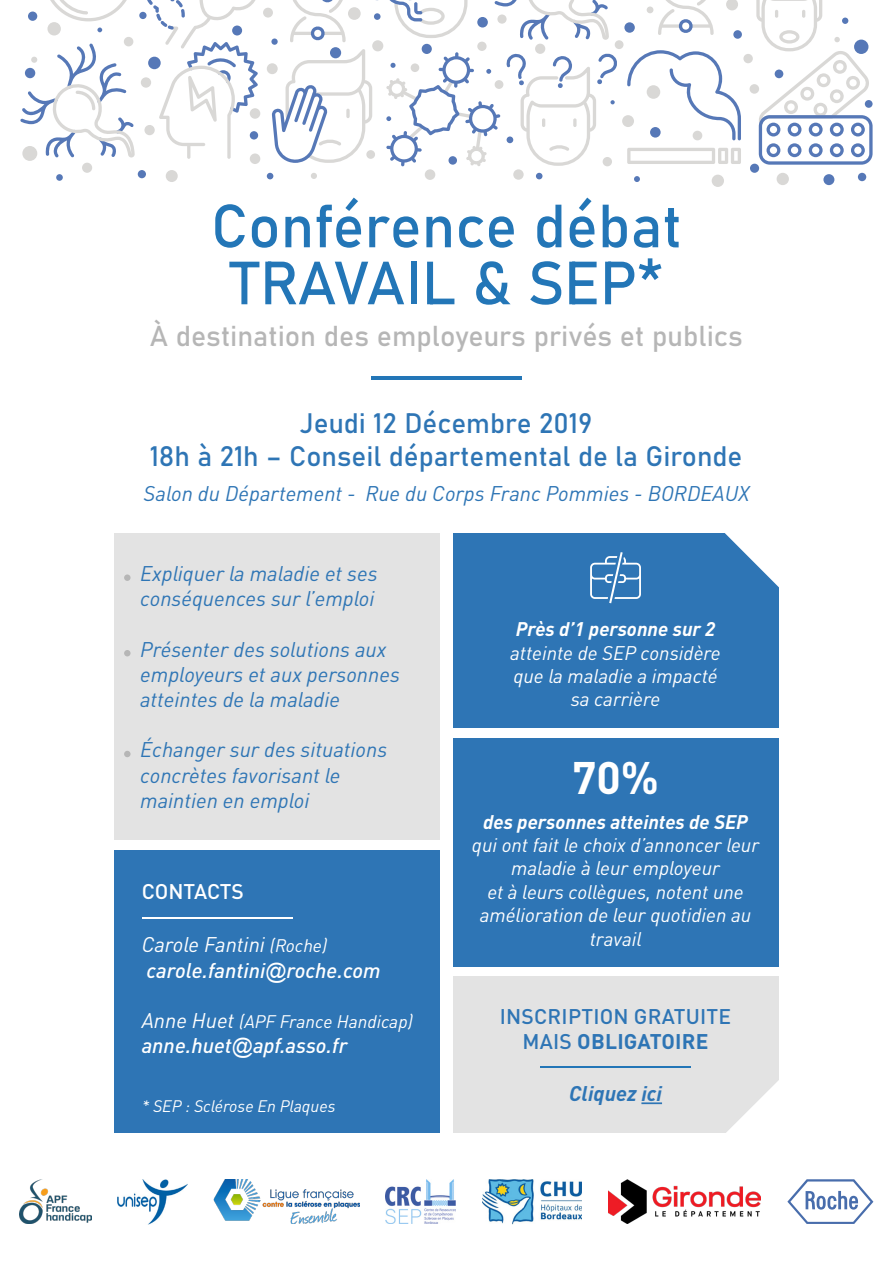
<style>
.page{position:relative;width:893px;height:1263px;background:#fff}
.page>*{position:absolute;margin:0;border:0;box-sizing:border-box;transform-origin:0 0}
.t1{font:60px "Bahnschrift";color:#2376b7}
.t2{font:700 45px "DIN Pro";color:#fff}
.t3{font:28.35px "Bahnschrift";color:#b6b6b6}
.t4{font:27.75px "Bahnschrift";color:#2e75b5}
.t5{font:italic 21px/25.2px "DIN Pro";color:#2e75b5}
.t6{font:italic 500 21px "DIN Pro";color:#fff}
.t7{font:italic 21px "DIN Pro";color:#fff}
.t8{font:500 21px "DIN Pro";letter-spacing:.01em;color:#2e75b5}
.t9{font:700 21px "DIN Pro";letter-spacing:.01em;color:#2e75b5}
.t10{font:italic 700 21px "DIN Pro";color:#2e75b5}
.t11{font:500 21px "DIN Pro";color:#fff}
.t12{font:italic 19.5px/23.4px "DIN Pro";color:#fff;text-align:center}
.t13{font:italic 700 19.5px "DIN Pro";color:#fff}
.t14{font:italic 18px "DIN Pro";color:#fff}
.t15{font:italic 16.5px "DIN Pro";color:#fff}
.s1{font-size:18px}
.s2{font-family:"Arial";font-weight:400}
.s3{font-size:21px}
.s4{font-weight:500}
</style>
<div class="page">
<div style="left:114px;top:533px;width:326px;height:307px;background:#e3e3e3"></div>
<div style="left:114px;top:850px;width:326px;height:282px;background:#2e75b5"></div>
<div style="left:453px;top:533px;width:325px;height:195px;background:#2e75b5"></div>
<div style="left:453px;top:738px;width:325px;height:229px;background:#2e75b5"></div>
<div style="left:453px;top:976px;width:325px;height:156px;background:#e3e3e3"></div>
<svg style="left:787px;top:1179px;width:86px;height:45px"></svg>
<hr style="left:641px;top:1102px;width:21px;height:2px;background:#2e75b5">
<hr style="left:371px;top:376px;width:151px;height:4px;background:#2376b7">
<hr style="left:142px;top:917px;width:151px;height:1px;background:#fff">
<svg style="left:590px;top:552px;width:51px;height:51px"></svg>
<div style="left:124px;top:751px;width:7px;height:6px;background:#b6b6b6;border-radius:50%"></div>
<div style="left:124px;top:650px;width:7px;height:6px;background:#b6b6b6;border-radius:50%"></div>
<div style="left:124px;top:574px;width:7px;height:7px;background:#b6b6b6;border-radius:50%"></div>
<hr style="left:540px;top:1066px;width:151px;height:2px;background:#2376b7">
<img style="left:482px;top:1179px;width:100px;height:45px">
<img style="left:118px;top:1179px;width:69px;height:45px">
<img style="left:20px;top:1179px;width:71px;height:45px">
<img style="left:608px;top:1179px;width:153px;height:45px">
<img style="left:386px;top:1179px;width:70px;height:45px">
<img style="left:214px;top:1179px;width:145px;height:45px">
<svg style="left:494px;top:0;width:115px;height:40px"></svg>
<svg style="left:50px;top:0;width:77px;height:21px"></svg>
<svg style="left:272px;top:49px;width:100px;height:114px"></svg>
<svg style="left:374px;top:0;width:94px;height:38px"></svg>
<svg style="left:627px;top:148px;width:114px;height:16px"></svg>
<svg style="left:627px;top:50px;width:114px;height:90px"></svg>
<svg style="left:290px;top:0;width:56px;height:42px"></svg>
<svg style="left:147px;top:0;width:112px;height:159px"></svg>
<svg style="left:726px;top:0;width:12px;height:10px"></svg>
<div style="left:750px;top:84px;width:9px;height:10px;background:#d9d8d6;border-radius:50%"></div>
<div style="left:777px;top:173px;width:12px;height:12px;background:#d9d8d6;border-radius:50%"></div>
<div style="left:647px;top:85px;width:13px;height:14px;background:#d9d8d6;border-radius:50%"></div>
<div style="left:166px;top:170px;width:12px;height:12px;background:#d9d8d6;border-radius:50%"></div>
<div style="left:22px;top:146px;width:15px;height:15px;background:#d9d8d6;border-radius:50%"></div>
<div style="left:425px;top:169px;width:10px;height:11px;background:#d9d8d6;border-radius:50%"></div>
<div style="left:513px;top:169px;width:11px;height:11px;background:#d9d8d6;border-radius:50%"></div>
<div style="left:712px;top:175px;width:12px;height:12px;background:#d9d8d6;border-radius:50%"></div>
<div style="left:250px;top:153px;width:10px;height:11px;background:#d9d8d6;border-radius:50%"></div>
<div style="left:144px;top:125px;width:11px;height:10px;background:#d9d8d6;border-radius:50%"></div>
<div style="left:82px;top:163px;width:10px;height:10px;background:#d9d8d6;border-radius:50%"></div>
<div style="left:141px;top:77px;width:10px;height:11px;background:#d9d8d6;border-radius:50%"></div>
<svg style="left:20px;top:43px;width:115px;height:114px"></svg>
<div style="left:47px;top:22px;width:14px;height:13px;background:#d9d8d6;border-radius:50%"></div>
<div style="left:124px;top:37px;width:9px;height:9px;background:#d9d8d6;border-radius:50%"></div>
<div style="left:250px;top:108px;width:10px;height:11px;background:#d9d8d6;border-radius:50%"></div>
<div style="left:267px;top:63px;width:11px;height:11px;background:#d9d8d6;border-radius:50%"></div>
<div style="left:263px;top:8px;width:10px;height:10px;background:#d9d8d6;border-radius:50%"></div>
<div style="left:372px;top:40px;width:11px;height:11px;background:#d9d8d6;border-radius:50%"></div>
<div style="left:366px;top:150px;width:9px;height:9px;background:#d9d8d6;border-radius:50%"></div>
<svg style="left:311px;top:173px;width:6px;height:6px"></svg>
<div style="left:477px;top:42px;width:10px;height:9px;background:#d9d8d6;border-radius:50%"></div>
<div style="left:495px;top:80px;width:8px;height:9px;background:#d9d8d6;border-radius:50%"></div>
<div style="left:535px;top:44px;width:10px;height:10px;background:#d9d8d6;border-radius:50%"></div>
<div style="left:615px;top:40px;width:8px;height:9px;background:#d9d8d6;border-radius:50%"></div>
<div style="left:622px;top:115px;width:12px;height:12px;background:#d9d8d6;border-radius:50%"></div>
<div style="left:693px;top:131px;width:9px;height:9px;background:#d9d8d6;border-radius:50%"></div>
<div style="left:743px;top:54px;width:10px;height:9px;background:#d9d8d6;border-radius:50%"></div>
<svg style="left:647px;top:0;width:67px;height:35px"></svg>
<div style="left:497px;top:14px;width:10px;height:10px;background:#d9d8d6;border-radius:50%"></div>
<div style="left:348px;top:7px;width:13px;height:13px;background:#d9d8d6;border-radius:50%"></div>
<div style="left:624px;top:22px;width:11px;height:11px;background:#5678b7;border-radius:50%"></div>
<div style="left:733px;top:30px;width:9px;height:9px;background:#5678b7;border-radius:50%"></div>
<div style="left:650px;top:127px;width:11px;height:11px;background:#5678b7;border-radius:50%"></div>
<svg style="left:506px;top:53px;width:111px;height:113px"></svg>
<svg style="left:756px;top:0;width:117px;height:165px"></svg>
<div style="left:477px;top:17px;width:11px;height:11px;background:#5678b7;border-radius:50%"></div>
<div style="left:507px;top:136px;width:6px;height:7px;background:#5678b7;border-radius:50%"></div>
<div style="left:422px;top:44px;width:10px;height:10px;background:#5678b7;border-radius:50%"></div>
<div style="left:374px;top:13px;width:7px;height:7px;background:#5678b7;border-radius:50%"></div>
<div style="left:271px;top:39px;width:7px;height:6px;background:#5678b7;border-radius:50%"></div>
<div style="left:232px;top:26px;width:10px;height:10px;background:#5678b7;border-radius:50%"></div>
<div style="left:139px;top:12px;width:8px;height:7px;background:#5678b7;border-radius:50%"></div>
<div style="left:148px;top:57px;width:13px;height:12px;background:#5678b7;border-radius:50%"></div>
<div style="left:25px;top:68px;width:10px;height:10px;background:#5678b7;border-radius:50%"></div>
<svg style="left:97px;top:28px;width:5px;height:4px"></svg>
<div style="left:28px;top:12px;width:9px;height:9px;background:#5678b7;border-radius:50%"></div>
<div style="left:138px;top:170px;width:8px;height:8px;background:#5678b7;border-radius:50%"></div>
<div style="left:56px;top:174px;width:7px;height:7px;background:#5678b7;border-radius:50%"></div>
<svg style="left:267px;top:173px;width:6px;height:6px"></svg>
<div style="left:250px;top:131px;width:8px;height:9px;background:#5678b7;border-radius:50%"></div>
<div style="left:330px;top:47px;width:11px;height:11px;background:#5678b7;border-radius:50%"></div>
<svg style="left:386px;top:52px;width:114px;height:114px"></svg>
<svg style="left:536px;top:173px;width:6px;height:6px"></svg>
<svg style="left:634px;top:176px;width:6px;height:6px"></svg>
<div style="left:823px;top:174px;width:11px;height:11px;background:#5678b7;border-radius:50%"></div>
<div style="left:858px;top:173px;width:8px;height:8px;background:#5678b7;border-radius:50%"></div>
<div style="left:750px;top:164px;width:9px;height:9px;background:#5678b7;border-radius:50%"></div>
<svg style="left:725px;top:533px;width:54px;height:67px"></svg>
<svg style="left:711px;top:1068px;width:68px;height:65px"></svg>
<p class="t1" style="left:211px;top:188px;width:473px">Conférence débat</p>
<p class="t1" style="left:230px;top:245px;width:434px">TRAVAIL &amp; SEP*</p>
<p class="t3" style="left:150px;top:318px;width:595px">À destination des employeurs privés et publics</p>
<p class="t4" style="left:300px;top:406px;width:294px">Jeudi 12 Décembre 2019</p>
<p class="t4" style="left:150px;top:439px;width:594px">18h à 21h – Conseil départemental de la Gironde</p>
<p class="t5" style="left:144px;top:479px;width:607px">Salon du Département - Rue du Corps Franc Pommies - BORDEAUX</p>
<p class="t5" style="left:140px;top:559px;width:239px">Expliquer la maladie et ses conséquences sur l’emploi</p>
<p class="t5" style="left:140px;top:634px;width:261px">Présenter des solutions aux employeurs et aux personnes atteintes de la maladie</p>
<p class="t5" style="left:140px;top:735px;width:248px">Échanger sur des situations concrètes favorisant le maintien en emploi</p>
<p class="t11" style="left:142px;top:877px;width:104px">CONTACTS</p>
<p class="t7" style="left:142px;top:928px;width:187px">Carole Fantini <span class="s1">(Roche)</span></p>
<p class="t6" style="left:146px;top:953px;width:236px">carole.fantini<span class="s2">@</span>roche.com</p>
<p class="t14" style="left:142px;top:1007px;width:273px"><span class="s3">Anne Huet</span> (APF France Handicap)</p>
<p class="t6" style="left:142px;top:1029px;width:207px">anne.huet<span class="s2">@</span>apf.asso.fr</p>
<p class="t15" style="left:142px;top:1094px;width:195px">* SEP : Sclérose En Plaques</p>
<p class="t13" style="left:516px;top:613px;width:201px">Près d’1 personne sur 2</p>
<p class="t12" style="left:510px;top:639px;width:212px">atteinte de SEP considère</p>
<p class="t12" style="left:513px;top:662px;width:206px">que la maladie a impacté</p>
<p class="t12" style="left:571px;top:686px;width:91px">sa carrière</p>
<p class="t2" style="left:572px;top:747px;width:89px">70%</p>
<p class="t13" style="left:483px;top:805px;width:266px">des personnes atteintes de SEP</p>
<p class="t12" style="left:472px;top:831px;width:289px">qui ont fait le choix d’annoncer leur maladie à leur employeur</p>
<p class="t12" style="left:480px;top:878px;width:273px">et à leurs collègues, notent une amélioration de leur quotidien au travail</p>
<p class="t8" style="left:500px;top:1002px;width:233px">INSCRIPTION GRATUITE</p>
<p class="t9" style="left:523px;top:1027px;width:187px"><span class="s4">MAIS</span> OBLIGATOIRE</p>
<p class="t10" style="left:569px;top:1076px;width:94px">Cliquez ici</p>
</div>
